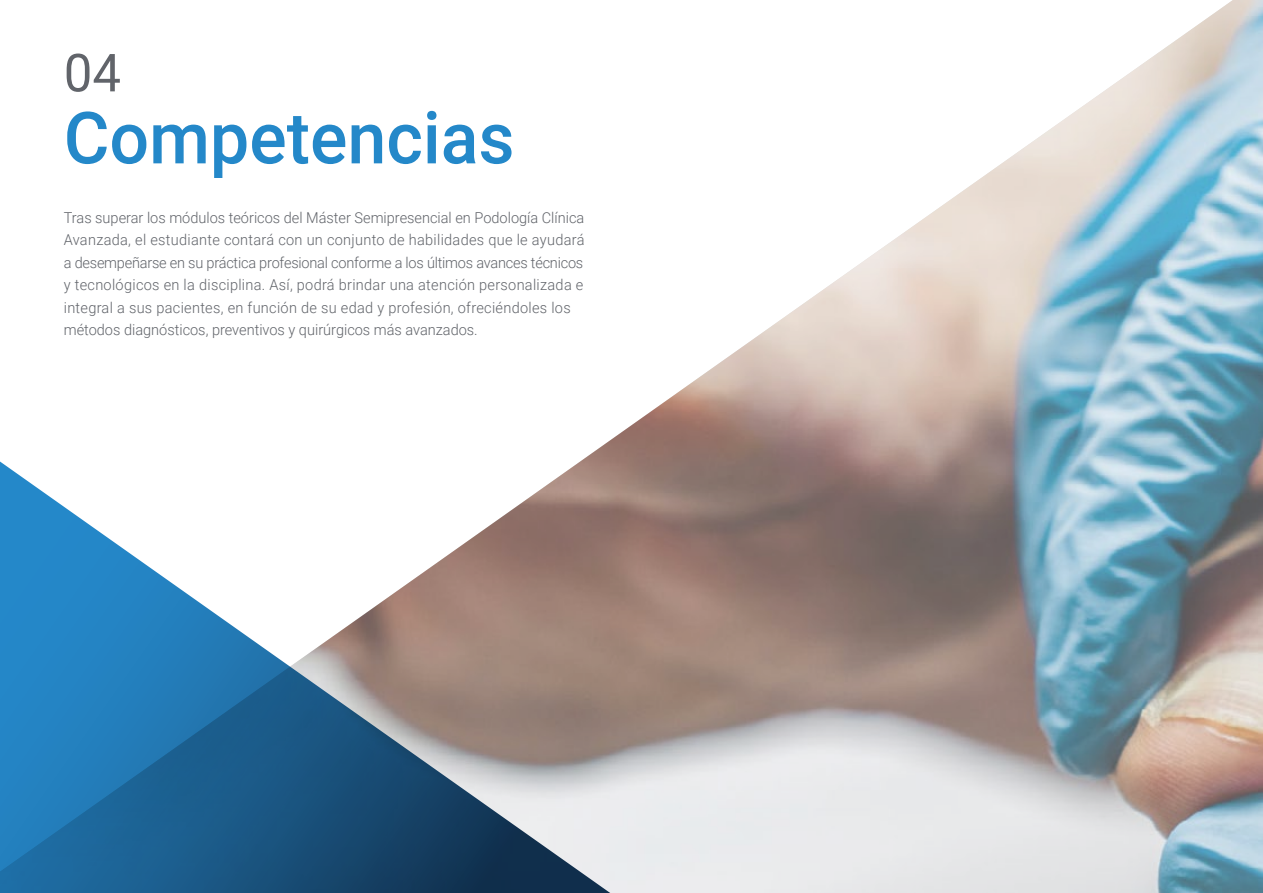
<style>
.page{position:relative;width:1263px;height:893px;background:#fff}
.page>*{position:absolute;margin:0;border:0;box-sizing:border-box;transform-origin:0 0}
.t1{font:500 72px "Roboto";color:#2488c9}
.t2{font:52.5px "Roboto";color:#61646a}
.t3{font:300 15px/22.5px "Roboto";color:#61646a}
</style>
<div class="page">
<img style="left:602px;top:0;width:661px;height:893px">
<svg style="left:0;top:446px;width:640px;height:447px"></svg>
<h2 class="t2" style="left:64px;top:36px;width:59px">04</h2>
<h1 class="t1" style="left:64px;top:87px;width:452px">Competencias</h1>
<p class="t3" style="left:64px;top:206px;width:522px">Tras superar los módulos teóricos del Máster Semipresencial en Podología Clínica Avanzada, el estudiante contará con un conjunto de habilidades que le ayudará a desempeñarse en su práctica profesional conforme a los últimos avances técnicos y tecnológicos en la disciplina. Así, podrá brindar una atención personalizada e integral a sus pacientes, en función de su edad y profesión, ofreciéndoles los métodos diagnósticos, preventivos y quirúrgicos más avanzados.</p>
</div>
